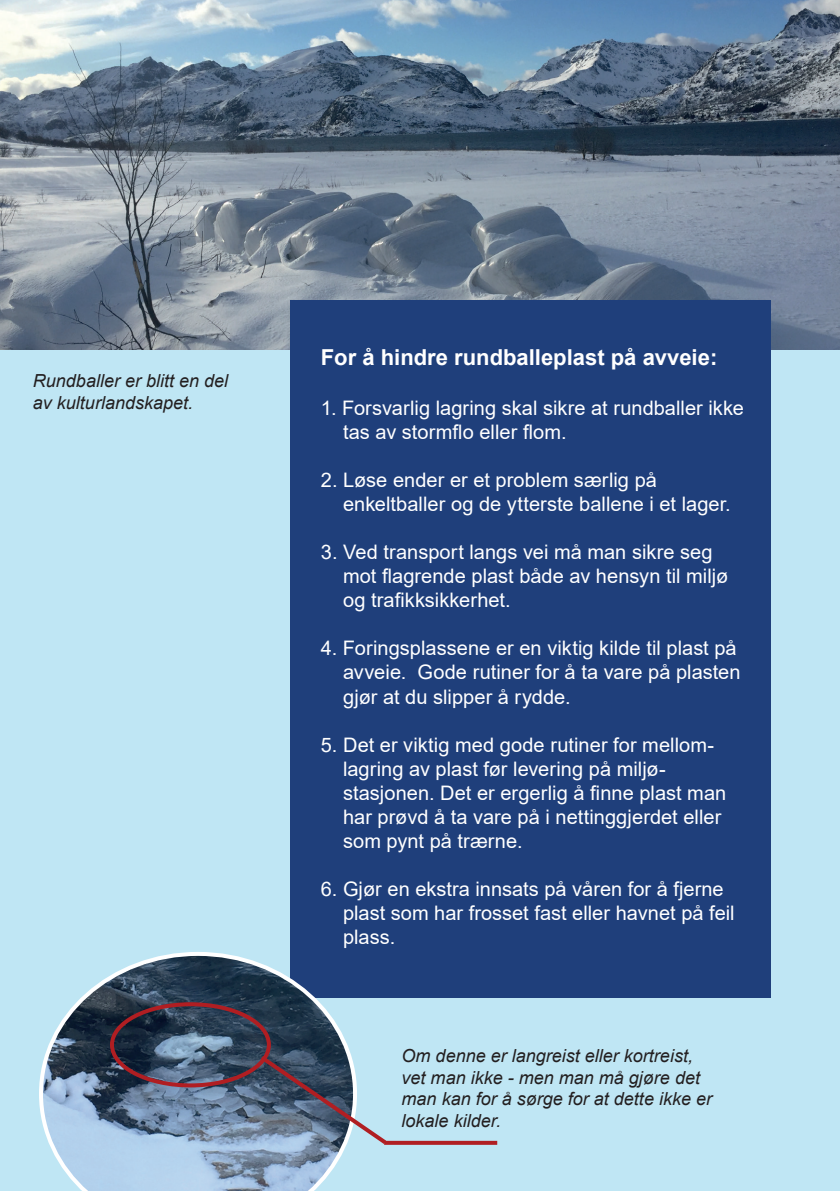
<style>
.page{position:relative;width:840px;height:1191px;background:#fff}
.page>*{position:absolute;margin:0;border:0;box-sizing:border-box;transform-origin:0 0}
.t1{font:700 22px "Arial";color:#fff}
.t2{font:20px/24px "Arial";color:#fff}
.t3{font:italic 18px/21.6px "Arial";color:#231f20}
</style>
<div class="page">
<div style="left:0;top:349px;width:839px;height:842px;background:#bfe6f4"></div>
<img style="left:0;top:0;width:839px;height:349px">
<div style="left:290px;top:301px;width:480px;height:696px;background:#1f3f7b"></div>
<svg style="left:39px;top:952px;width:318px;height:239px;background:#6f859c"></svg>
<div style="left:110px;top:1002px;width:161px;height:85px;border:4px solid #b01e22;border-radius:50%"></div>
<svg style="left:256px;top:1052px;width:134px;height:95px;background:#738396"></svg>
<svg style="left:384px;top:1140px;width:113px;height:4px"></svg>
<p class="t3" style="left:33px;top:370px;width:197px">Rundballer er blitt en del av kulturlandskapet.</p>
<p class="t1" style="left:320px;top:342px;width:398px">For å hindre rundballeplast på avveie:</p>
<p class="t2" style="left:343px;top:396px;width:402px;text-indent:-22px">1. Forsvarlig lagring skal sikre at rundballer ikke tas av stormflo eller flom.</p>
<p class="t2" style="left:343px;top:468px;width:389px;text-indent:-22px">2. Løse ender er et problem særlig på enkeltballer og de ytterste ballene i et lager.</p>
<p class="t2" style="left:343px;top:540px;width:386px;text-indent:-22px">3. Ved transport langs vei må man sikre seg mot flagrende plast både av hensyn til miljø og trafikksikkerhet.</p>
<p class="t2" style="left:343px;top:636px;width:399px;text-indent:-22px">4. Foringsplassene er en viktig kilde til plast på avveie. Gode rutiner for å ta vare på plasten gjør at du slipper å rydde.</p>
<p class="t2" style="left:343px;top:732px;width:384px;text-indent:-22px">5. Det er viktig med gode rutiner for mellom&shy;lagring av plast før levering på miljø&shy;stasjonen. Det er ergerlig å finne plast man har prøvd å ta vare på i nettinggjerdet eller som pynt på trærne.</p>
<p class="t2" style="left:343px;top:876px;width:393px;text-indent:-22px">6. Gjør en ekstra innsats på våren for å fjerne plast som har frosset fast eller havnet på feil plass.</p>
<p class="t3" style="left:401px;top:1045px;width:312px">Om denne er langreist eller kortreist, vet man ikke - men man må gjøre det man kan for å sørge for at dette ikke er lokale kilder.</p>
</div>
